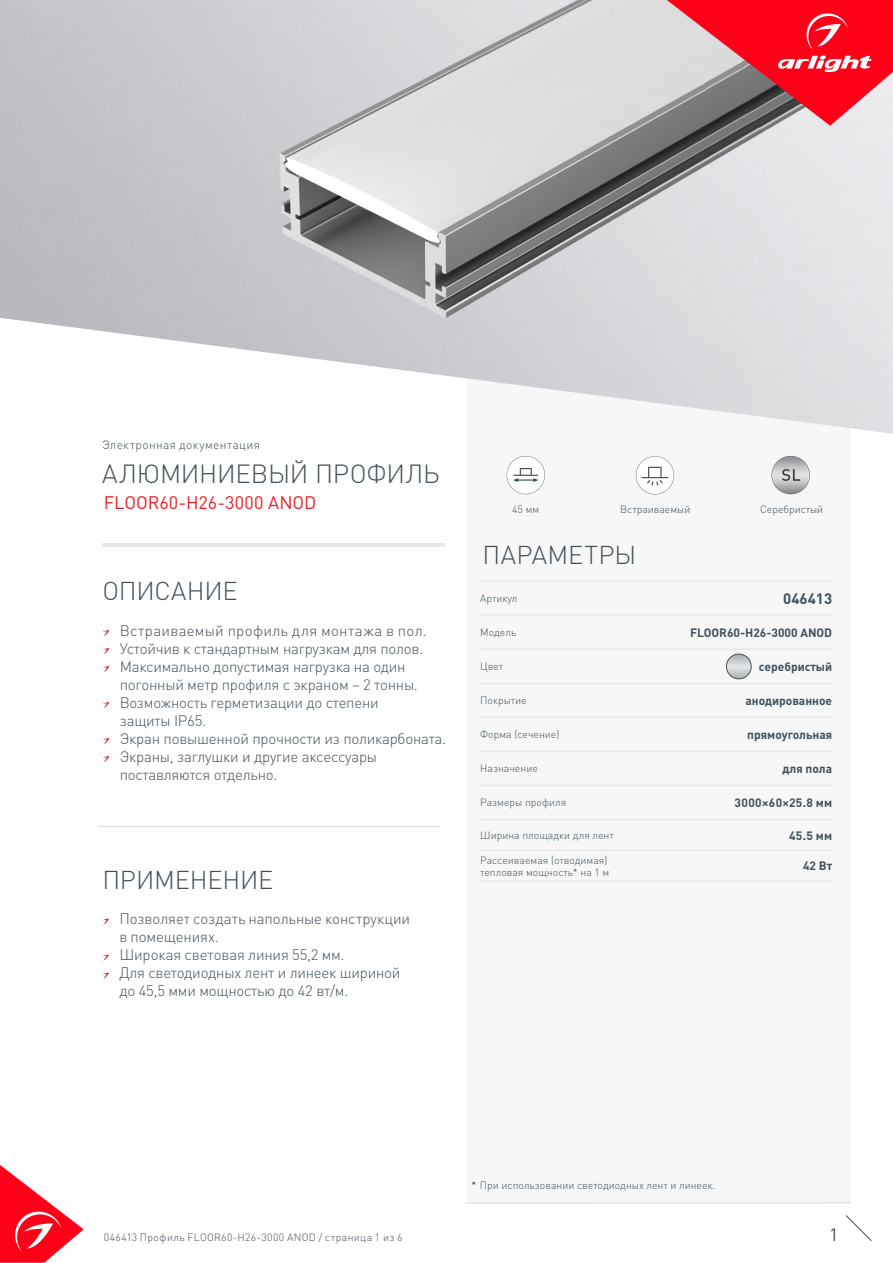
<style>
.page{position:relative;width:893px;height:1263px;background:#fff}
.page>*{position:absolute;margin:0;border:0;box-sizing:border-box;transform-origin:0 0}
.t1{font:300 25.95px "DIN Pro";letter-spacing:-.01em;color:#425159}
.t2{font:300 25.5px "DIN Pro";letter-spacing:-.005em;color:#425159}
.t3{font:300 25.5px "DIN Pro";letter-spacing:.015em;color:#425159}
.t4{font:18px "DIN Pro";color:#ee1d23}
.t5{font:18px "DIN Pro";color:#425159}
.t6{font:300 15px/18px "DIN Pro";letter-spacing:-.015em;color:#425159}
.t7{font:300 15px "DIN Pro";letter-spacing:.02em;color:#425159}
.t8{font:700 15px "DIN Pro";color:#425159}
.t9{font:700 12px "DIN Pro";color:#425159}
.t10{font:300 12px "DIN Pro";letter-spacing:.03em;color:#425159}
.t11{font:700 12px "DIN Pro";letter-spacing:.025em;color:#425159}
.t12{font:300 10.5px/12.6px "DIN Pro";color:#425159}
.t13{font:300 10.5px "DIN Pro";letter-spacing:.035em;color:#425159}
.s1{color:#231f20}
</style>
<div class="page">
<svg style="left:0;top:1165px;width:84px;height:98px"></svg>
<svg style="left:845px;top:1215px;width:27px;height:26px"></svg>
<div style="left:466px;top:250px;width:384px;height:953px;background:#f7f7f8"></div>
<img style="left:0;top:0;width:893px;height:434px">
<svg style="left:772px;top:456px;width:38px;height:38px"></svg>
<hr style="left:102px;top:543px;width:342px;height:3px;background:#e6e7e9">
<hr style="left:480px;top:579px;width:148px;height:4px;background:#eeeeef">
<hr style="left:628px;top:579px;width:204px;height:4px;background:#eeeeef">
<hr style="left:480px;top:614px;width:148px;height:1px;background:#e6e7e9">
<hr style="left:628px;top:614px;width:204px;height:1px;background:#e6e7e9">
<hr style="left:480px;top:649px;width:148px;height:1px;background:#e6e7e9">
<hr style="left:628px;top:649px;width:204px;height:1px;background:#e6e7e9">
<hr style="left:480px;top:683px;width:148px;height:1px;background:#e6e7e9">
<hr style="left:628px;top:683px;width:204px;height:1px;background:#e6e7e9">
<hr style="left:480px;top:717px;width:148px;height:1px;background:#e6e7e9">
<hr style="left:628px;top:717px;width:204px;height:1px;background:#e6e7e9">
<hr style="left:480px;top:751px;width:148px;height:1px;background:#e6e7e9">
<hr style="left:628px;top:751px;width:204px;height:1px;background:#e6e7e9">
<hr style="left:480px;top:785px;width:148px;height:1px;background:#e6e7e9">
<hr style="left:628px;top:785px;width:204px;height:1px;background:#e6e7e9">
<hr style="left:480px;top:819px;width:148px;height:1px;background:#e6e7e9">
<hr style="left:628px;top:819px;width:204px;height:1px;background:#e6e7e9">
<hr style="left:480px;top:850px;width:148px;height:1px;background:#e6e7e9">
<hr style="left:628px;top:850px;width:204px;height:1px;background:#e6e7e9">
<hr style="left:480px;top:880px;width:148px;height:2px;background:#e6e7e9">
<hr style="left:628px;top:880px;width:204px;height:2px;background:#e6e7e9">
<hr style="left:466px;top:1202px;width:384px;height:1px;background:#dcdddf">
<svg style="left:667px;top:0;width:226px;height:126px;background:#db505e"></svg>
<svg style="left:103px;top:630px;width:6px;height:6px"></svg>
<svg style="left:103px;top:648px;width:6px;height:6px"></svg>
<svg style="left:103px;top:666px;width:6px;height:6px"></svg>
<svg style="left:103px;top:702px;width:6px;height:6px"></svg>
<svg style="left:103px;top:738px;width:6px;height:6px"></svg>
<svg style="left:103px;top:756px;width:6px;height:6px"></svg>
<svg style="left:102px;top:919px;width:7px;height:5px"></svg>
<svg style="left:102px;top:955px;width:7px;height:5px"></svg>
<svg style="left:102px;top:973px;width:7px;height:5px"></svg>
<hr style="left:98px;top:826px;width:342px;height:1px;background:#dcdddf">
<svg style="left:726px;top:654px;width:25px;height:25px"></svg>
<div style="left:726px;top:654px;width:26px;height:25px;border:1px solid #425159;border-radius:50%"></div>
<svg style="left:507px;top:456px;width:38px;height:38px"></svg>
<svg style="left:636px;top:456px;width:38px;height:38px"></svg>
<p class="t10" style="left:102px;top:437px;width:160px">Электронная документация</p>
<p class="t1" style="left:102px;top:456px;width:339px">АЛЮМИНИЕВЫЙ ПРОФИЛЬ</p>
<p class="t4" style="left:104px;top:490px;width:214px">FLOOR60-H26-3000 ANOD</p>
<p class="t2" style="left:102px;top:573px;width:137px">ОПИСАНИЕ</p>
<p class="t7" style="left:120px;top:620px;width:309px">Встраиваемый профиль для монтажа в пол.</p>
<p class="t6" style="left:120px;top:639px;width:305px">Устойчив к стандартным нагрузкам для полов.</p>
<p class="t6" style="left:120px;top:657px;width:300px">Максимально допустимая нагрузка на один погонный метр профиля с экраном – 2 тонны.</p>
<p class="t6" style="left:120px;top:693px;width:261px">Возможность герметизации до степени защиты IP65.</p>
<p class="t6" style="left:120px;top:729px;width:328px">Экран повышенной прочности из поликарбоната.</p>
<p class="t6" style="left:120px;top:747px;width:259px">Экраны, заглушки и другие аксессуары поставляются отдельно.</p>
<p class="t2" style="left:102px;top:862px;width:172px">ПРИМЕНЕНИЕ</p>
<p class="t6" style="left:119px;top:909px;width:292px">Позволяет создать напольные конструкции в помещениях.</p>
<p class="t6" style="left:119px;top:945px;width:227px">Широкая световая линия 55,2 мм.</p>
<p class="t6" style="left:119px;top:963px;width:283px">Для светодиодных лент и линеек шириной</p>
<p class="t6" style="left:119px;top:981px;width:230px">до 45,5 мми мощностью до 42 вт/м.</p>
<p class="t12" style="left:512px;top:502px;width:29px">45 мм</p>
<p class="t12" style="left:760px;top:502px;width:65px">Серебристый</p>
<p class="t12" style="left:620px;top:502px;width:72px">Встраиваемый</p>
<p class="t3" style="left:483px;top:537px;width:155px">ПАРАМЕТРЫ</p>
<p class="t12" style="left:480px;top:591px;width:39px">Артикул</p>
<p class="t8" style="left:783px;top:588px;width:50px">046413</p>
<p class="t12" style="left:480px;top:625px;width:38px">Модель</p>
<p class="t9" style="left:690px;top:624px;width:144px">FLOOR60-H26-3000 ANOD</p>
<p class="t12" style="left:480px;top:660px;width:24px">Цвет</p>
<p class="t9" style="left:759px;top:658px;width:75px">серебристый</p>
<p class="t12" style="left:480px;top:694px;width:48px">Покрытие</p>
<p class="t9" style="left:745px;top:692px;width:88px">анодированное</p>
<p class="t12" style="left:480px;top:728px;width:81px">Форма (сечение)</p>
<p class="t9" style="left:747px;top:726px;width:86px">прямоугольная</p>
<p class="t12" style="left:480px;top:762px;width:59px">Назначение</p>
<p class="t9" style="left:783px;top:760px;width:51px">для пола</p>
<p class="t12" style="left:480px;top:796px;width:87px">Размеры профиля</p>
<p class="t11" style="left:735px;top:794px;width:99px">3000×60×25.8 мм</p>
<p class="t12" style="left:480px;top:828px;width:135px">Ширина площадки для лент</p>
<p class="t9" style="left:789px;top:827px;width:45px">45.5 мм</p>
<p class="t12" style="left:480px;top:853px;width:131px">Рассеиваемая (отводимая) тепловая мощность* на 1 м</p>
<p class="t9" style="left:803px;top:858px;width:31px">42 Вт</p>
<p class="t12" style="left:471px;top:1178px;width:246px"><span class="s1">*</span> При использовании светодиодных лент и линеек.</p>
<p class="t13" style="left:104px;top:1230px;width:300px">046413 Профиль FLOOR60-H26-3000 ANOD / страница 1 из 6</p>
<p class="t5" style="left:829px;top:1222px;width:11px">1</p>
</div>
